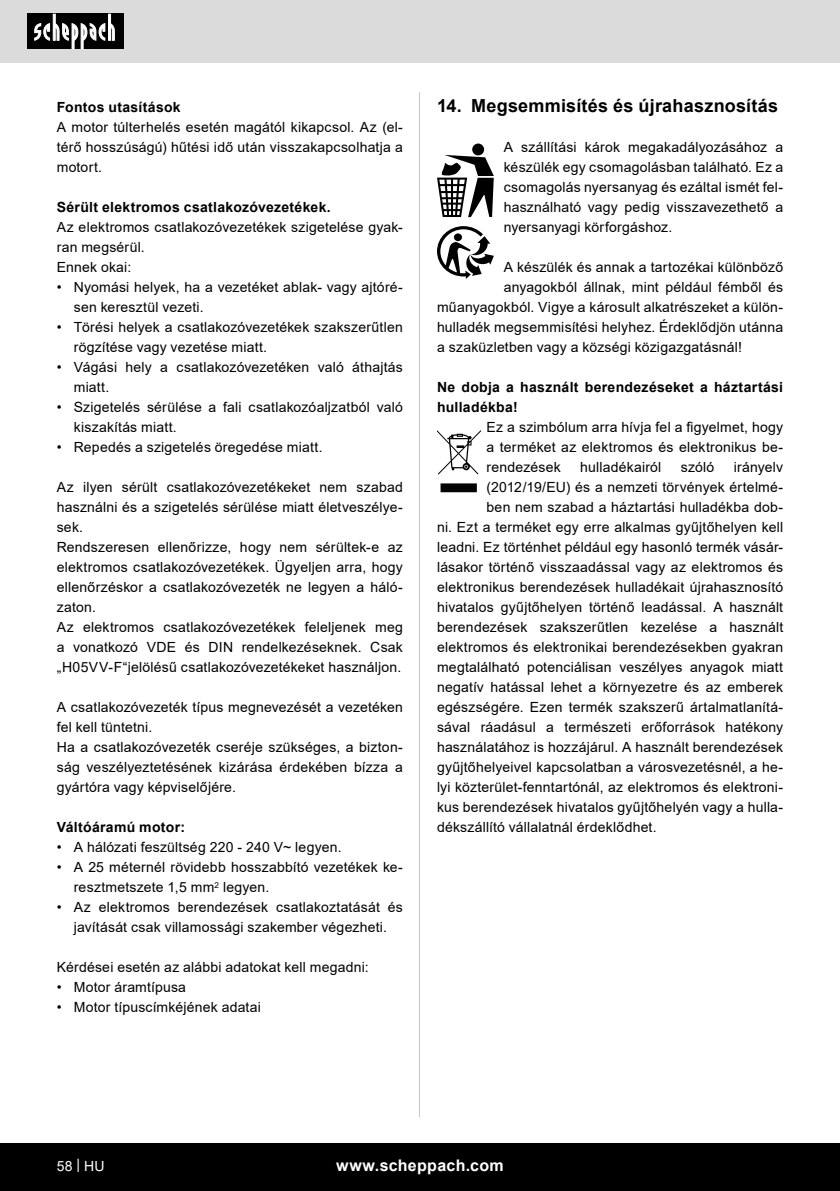
<style>
.page{position:relative;width:840px;height:1191px;background:#fff}
.page>*{position:absolute;margin:0;border:0;box-sizing:border-box;transform-origin:0 0}
.t1{font:700 18px "Arial";letter-spacing:.015em;color:#000}
.t2{font:700 16px "Arial";letter-spacing:.02em;color:#fff}
.Basiseinstellung{font:14px/20px "Arial";letter-spacing:.015em;color:#000;text-align:justify}
.Grundtext_Bold{font:14px "Arial";letter-spacing:.015em;color:#000}
.Grundtext_Bold-2{font:700 14px/20px "Arial";letter-spacing:.02em;color:#000}
.t3{font:14px "Arial";color:#fff}
</style>
<div class="page">
<div style="left:0;top:0;width:839px;height:63px;background:#dbdbdb"></div>
<div style="left:0;top:1143px;width:839px;height:48px;background:#000"></div>
<div style="left:27px;top:14px;width:96px;height:35px;background:#000"></div>
<svg style="left:34px;top:14px;width:81px;height:35px"></svg>
<hr style="left:419px;top:92px;width:1px;height:1025px;background:#c7c7c7">
<div style="left:472px;top:143px;width:12px;height:12px;background:#000;border-radius:50%"></div>
<svg style="left:437px;top:155px;width:56px;height:62px"></svg>
<svg style="left:437px;top:226px;width:56px;height:53px"></svg>
<svg style="left:437px;top:430px;width:43px;height:62px"></svg>
<p class="Grundtext_Bold-2" style="left:57px;top:97px;width:125px">Fontos utasítások</p>
<p class="Basiseinstellung" style="left:57px;top:117px;width:347px">A motor túlterhelés esetén magától kikapcsol. Az (el&shy;térő hosszúságú) hűtési idő után visszakapcsolhatja a motort.</p>
<p class="Grundtext_Bold-2" style="left:57px;top:197px;width:275px">Sérült elektromos csatlakozóvezetékek.</p>
<p class="Basiseinstellung" style="left:57px;top:217px;width:347px">Az elektromos csatlakozóvezetékek szigetelése gyak&shy;ran megsérül.</p>
<p class="Basiseinstellung" style="left:57px;top:257px;width:76px">Ennek okai:</p>
<p class="Basiseinstellung" style="left:74px;top:277px;width:330px;text-indent:-17px">• Nyomási helyek, ha a vezetéket ablak- vagy ajtóré&shy;sen keresztül vezeti.</p>
<p class="Basiseinstellung" style="left:74px;top:317px;width:330px;text-indent:-17px">• Törési helyek a csatlakozóvezetékek szakszerűtlen rögzítése vagy vezetése miatt.</p>
<p class="Basiseinstellung" style="left:74px;top:357px;width:330px;text-indent:-17px">• Vágási hely a csatlakozóvezetéken való áthajtás miatt.</p>
<p class="Basiseinstellung" style="left:74px;top:397px;width:330px;text-indent:-17px">• Szigetelés sérülése a fali csatlakozóaljzatból való kiszakítás miatt.</p>
<p class="Basiseinstellung" style="left:57px;top:437px;width:267px">• Repedés a szigetelés öregedése miatt.</p>
<p class="Basiseinstellung" style="left:57px;top:477px;width:347px">Az ilyen sérült csatlakozóvezetékeket nem szabad használni és a szigetelés sérülése miatt életveszélye&shy;sek.</p>
<p class="Basiseinstellung" style="left:57px;top:537px;width:347px">Rendszeresen ellenőrizze, hogy nem sérültek-e az elektromos csatlakozóvezetékek. Ügyeljen arra, hogy ellenőrzéskor a csatlakozóvezeték ne legyen a háló&shy;zaton.</p>
<p class="Basiseinstellung" style="left:57px;top:617px;width:347px">Az elektromos csatlakozóvezetékek feleljenek meg a vonatkozó VDE és DIN rendelkezéseknek. Csak „H05VV-F“jelölésű csatlakozóvezetékeket használjon.</p>
<p class="Basiseinstellung" style="left:57px;top:697px;width:347px">A csatlakozóvezeték típus megnevezését a vezetéken fel kell tüntetni.</p>
<p class="Basiseinstellung" style="left:57px;top:737px;width:347px">Ha a csatlakozóvezeték cseréje szükséges, a bizton&shy;ság veszélyeztetésének kizárása érdekében bízza a gyártóra vagy képviselőjére.</p>
<p class="Grundtext_Bold-2" style="left:57px;top:817px;width:130px">Váltóáramú motor:</p>
<p class="Basiseinstellung" style="left:57px;top:837px;width:286px">• A hálózati feszültség 220 - 240 V~ legyen.</p>
<p class="Basiseinstellung" style="left:74px;top:857px;width:330px;text-indent:-17px">• A 25 méternél rövidebb hosszabbító vezetékek ke&shy;resztmetszete 1,5 mm<sup>2</sup> legyen.</p>
<p class="Basiseinstellung" style="left:57px;top:897px;width:347px;text-align:center">• Az elektromos berendezések csatlakoztatását és javítását csak villamossági szakember végezheti.</p>
<p class="Basiseinstellung" style="left:57px;top:957px;width:313px">Kérdései esetén az alábbi adatokat kell megadni:</p>
<p class="Basiseinstellung" style="left:57px;top:977px;width:131px">• Motor áramtípusa</p>
<p class="Basiseinstellung" style="left:57px;top:997px;width:206px">• Motor típuscímkéjének adatai</p>
<p class="t1" style="left:437px;top:93px;width:342px">14. Megsemmisítés és újrahasznosítás</p>
<p class="Basiseinstellung" style="left:503px;top:137px;width:281px">A szállítási károk megakadályozásához a készülék egy csomagolásban található. Ez a csomagolás nyersanyag és ezáltal ismét fel&shy;használható vagy pedig visszavezethető a nyersanyagi körforgáshoz.</p>
<p class="Grundtext_Bold" style="left:503px;top:257px;width:281px">A készülék és annak a tartozékai különböző</p>
<p class="Grundtext_Bold" style="left:503px;top:277px;width:281px">anyagokból állnak, mint például fémből és</p>
<p class="Grundtext_Bold" style="left:437px;top:297px;width:347px">műanyagokból. Vigye a károsult alkatrészeket a külön-</p>
<p class="Grundtext_Bold" style="left:437px;top:317px;width:347px">hulladék megsemmisítési helyhez. Érdeklődjön utánna</p>
<p class="Grundtext_Bold" style="left:437px;top:337px;width:306px">a szaküzletben vagy a községi közigazgatásnál!</p>
<p class="Grundtext_Bold-2" style="left:437px;top:377px;width:347px">Ne dobja a használt berendezéseket a háztartási hulladékba!</p>
<p class="Basiseinstellung" style="left:486px;top:417px;width:298px">Ez a szimbólum arra hívja fel a figyelmet, hogy a terméket az elektromos és elektronikus be&shy;rendezések</p>
<p class="Basiseinstellung" style="left:580px;top:457px;width:83px">hulladékairól</p>
<p class="Basiseinstellung" style="left:680px;top:457px;width:35px">szóló</p>
<p class="Basiseinstellung" style="left:733px;top:457px;width:51px">irányelv</p>
<p class="Basiseinstellung" style="left:486px;top:477px;width:298px">(2012/19/EU) és a nemzeti törvények értelmé-</p>
<p class="Basiseinstellung" style="left:486px;top:497px;width:298px">ben nem szabad a háztartási hulladékba dob-</p>
<p class="Basiseinstellung" style="left:437px;top:517px;width:347px">ni. Ezt a terméket egy erre alkalmas gyűjtőhelyen kell</p>
<p class="Basiseinstellung" style="left:437px;top:537px;width:347px">leadni. Ez történhet például egy hasonló termék vásár-</p>
<p class="Basiseinstellung" style="left:437px;top:557px;width:347px">lásakor történő visszaadással vagy az elektromos és</p>
<p class="Basiseinstellung" style="left:437px;top:577px;width:347px">elektronikus berendezések hulladékait újrahasznosító</p>
<p class="Basiseinstellung" style="left:437px;top:597px;width:347px">hivatalos gyűjtőhelyen történő leadással. A használt</p>
<p class="Basiseinstellung" style="left:437px;top:617px;width:347px">berendezések szakszerűtlen kezelése a használt</p>
<p class="Basiseinstellung" style="left:437px;top:637px;width:347px">elektromos és elektronikai berendezésekben gyakran</p>
<p class="Basiseinstellung" style="left:437px;top:657px;width:347px">megtalálható potenciálisan veszélyes anyagok miatt</p>
<p class="Basiseinstellung" style="left:437px;top:677px;width:347px">negatív hatással lehet a környezetre és az emberek</p>
<p class="Basiseinstellung" style="left:437px;top:697px;width:347px">egészségére. Ezen termék szakszerű ártalmatlanítá-</p>
<p class="Basiseinstellung" style="left:437px;top:717px;width:347px">sával ráadásul a természeti erőforrások hatékony</p>
<p class="Basiseinstellung" style="left:437px;top:737px;width:347px">használatához is hozzájárul. A használt berendezések</p>
<p class="Basiseinstellung" style="left:437px;top:757px;width:347px">gyűjtőhelyeivel kapcsolatban a városvezetésnél, a he-</p>
<p class="Basiseinstellung" style="left:437px;top:777px;width:347px">lyi közterület-fenntartónál, az elektromos és elektroni-</p>
<p class="Basiseinstellung" style="left:437px;top:797px;width:347px">kus berendezések hivatalos gyűjtőhelyén vagy a hulla-</p>
<p class="Basiseinstellung" style="left:437px;top:817px;width:221px">dékszállító vállalatnál érdeklődhet.</p>
<p class="t3" style="left:57px;top:1156px;width:49px">58 | HU</p>
<p class="t2" style="left:336px;top:1154px;width:169px">www.scheppach.com</p>
</div>
